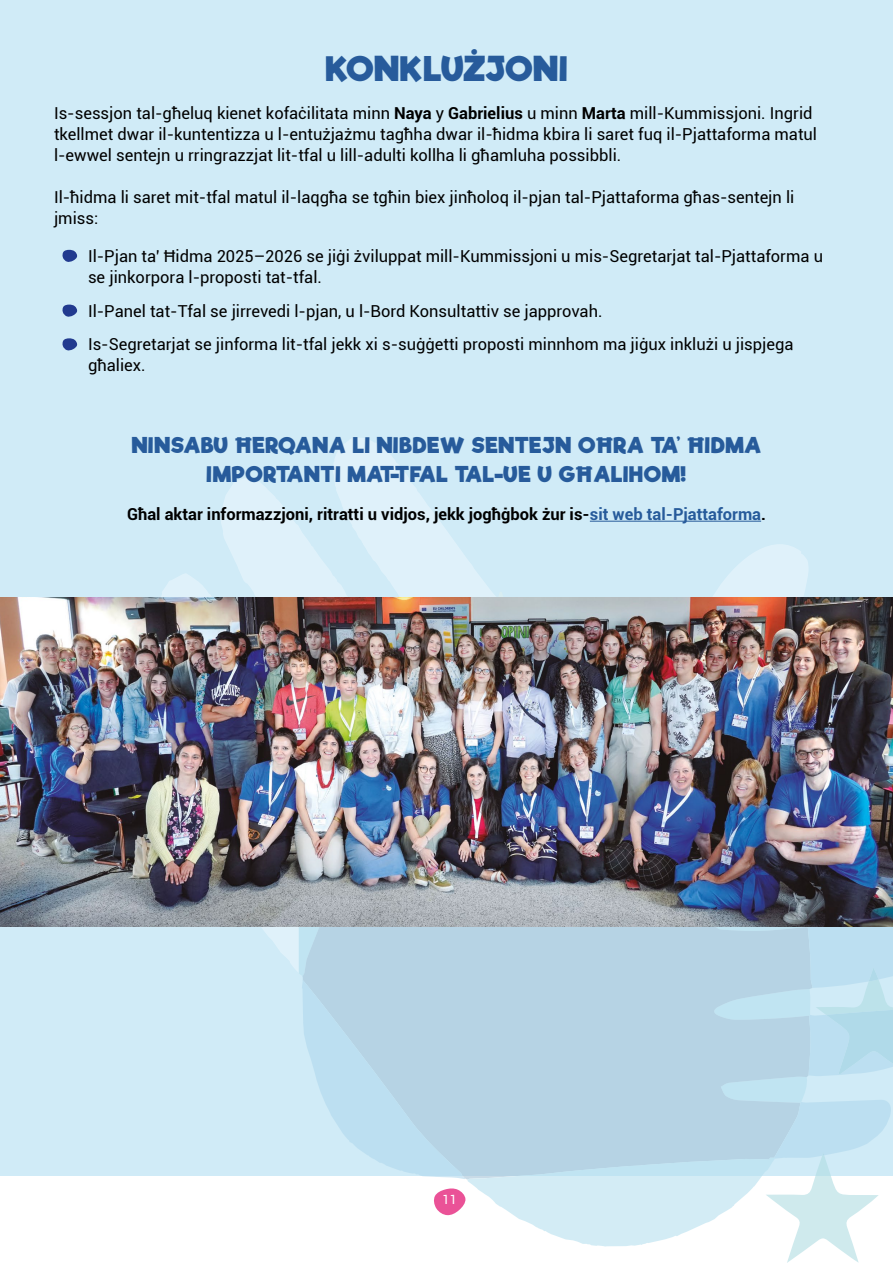
<style>
.page{position:relative;width:893px;height:1263px;background:#fff}
.page>*{position:absolute;margin:0;border:0;box-sizing:border-box;transform-origin:0 0}
.T2{font:700 33px "Riffic";letter-spacing:-.015em;color:#275b9b}
.T2-2{font:700 21px/28.5px "Riffic";color:#275b9b;text-align:center}
.body{font:16.5px/21px "Roboto";color:#000}
.Bullet{font:16.5px/21px "Roboto";color:#000}
.body-2{font:700 16.5px "Roboto";color:#000}
.t1{font:12.6px "Roboto";color:#fff}
.s1{font-weight:700}
.s2{color:#275b9b}
</style>
<div class="page">
<div style="left:0;top:0;width:893px;height:1176px;background:#d0ebf7"></div>
<svg style="left:130px;top:437px;width:326px;height:490px"></svg>
<svg style="left:255px;top:544px;width:638px;height:719px"></svg>
<hr style="left:590px;top:521px;width:171px;height:1px;background:#275b9b">
<svg style="left:62px;top:250px;width:15px;height:12px"></svg>
<svg style="left:62px;top:305px;width:15px;height:12px"></svg>
<svg style="left:62px;top:338px;width:15px;height:13px"></svg>
<img style="left:0;top:597px;width:893px;height:329px">
<p class="T2" style="left:325px;top:48px;width:244px">KONKLUŻJONI</p>
<p class="body" style="left:54px;top:102px;width:765px">Is-sessjon tal-għeluq kienet kofaċilitata minn <span class="s1">Naya</span> y <span class="s1">Gabrielius</span> u minn <span class="s1">Marta</span> mill-Kummissjoni. Ingrid tkellmet dwar il-kuntentizza u l-entużjażmu tagħha dwar il-ħidma kbira li saret fuq il-Pjattaforma matul l-ewwel sentejn u rringrazzjat lit-tfal u lill-adulti kollha li għamluha possibbli.</p>
<p class="body" style="left:54px;top:186px;width:742px">Il-ħidma li saret mit-tfal matul il-laqgħa se tgħin biex jinħoloq il-pjan tal-Pjattaforma għas-sentejn li jmiss:</p>
<p class="Bullet" style="left:88px;top:245px;width:736px">Il-Pjan ta’ Ħidma 2025–2026 se jiġi żviluppat mill-Kummissjoni u mis-Segretarjat tal-Pjattaforma u se jinkorpora l-proposti tat-tfal.</p>
<p class="Bullet" style="left:88px;top:300px;width:516px">Il-Panel tat-Tfal se jirrevedi l-pjan, u l-Bord Konsultattiv se japprovah.</p>
<p class="Bullet" style="left:88px;top:333px;width:707px">Is-Segretarjat se jinforma lit-tfal jekk xi s-suġġetti proposti minnhom ma jiġux inklużi u jispjega għaliex.</p>
<p class="T2-2" style="left:131px;top:432px;width:632px">NINSABU ĦERQANA LI NIBDEW SENTEJN OĦRA TA’ ĦIDMA<br>IMPORTANTI MAT-TFAL TAL-UE U GĦALIHOM!</p>
<p class="body-2" style="left:127px;top:502px;width:640px">Għal aktar informazzjoni, ritratti u vidjos, jekk jogħġbok żur is-<span class="s2">sit web tal-Pjattaforma</span>.</p>
<p class="t1" style="left:443px;top:1191px;width:16px">11</p>
</div>
